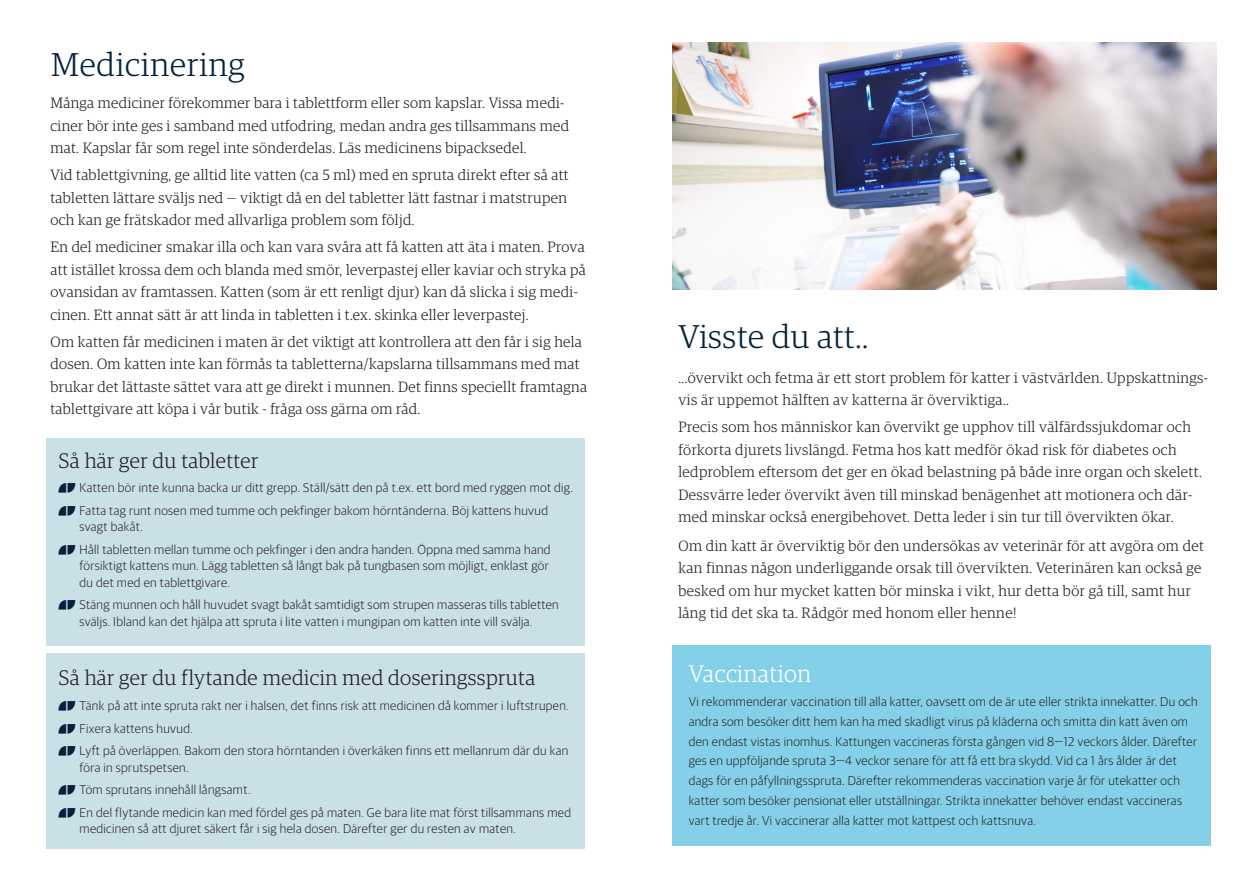
<style>
.page{position:relative;width:1259px;height:893px;background:#fff}
.page>*{position:absolute;margin:0;border:0;box-sizing:border-box;transform-origin:0 0}
.t1{font:300 33px "Guardian Egyp";letter-spacing:.02em;color:#04223b}
.t2{font:300 24px "Guardian Egyp";letter-spacing:.02em;color:#fff}
.t3{font:300 21px "Guardian Egyp";letter-spacing:.02em;color:#231f20}
.t4{font:300 15px/22.5px "Guardian Egyp";letter-spacing:.025em;color:#231f20}
.t5{font:300 12.75px/16.5px "Guardian Sans";letter-spacing:.03em;color:#231f20}
.s1{color:#04223b}
</style>
<div class="page">
<div style="left:47px;top:438px;width:538px;height:207px;background:#cae0e7"></div>
<div style="left:672px;top:645px;width:538px;height:201px;background:#85d0e9"></div>
<img style="left:672px;top:43px;width:544px;height:246px">
<div style="left:47px;top:653px;width:538px;height:195px;background:#cae0e7"></div>
<p class="t1" style="left:51px;top:42px;width:195px">Medicinering</p>
<p class="t4" style="left:50px;top:91px;width:520px">Många mediciner förekommer bara i tablettform eller som kapslar. Vissa medi&shy;ciner bör inte ges i samband med utfodring, medan andra ges tillsammans med mat. Kapslar får som regel inte sönderdelas. Läs medicinens bipacksedel.</p>
<p class="t4" style="left:50px;top:163px;width:520px;text-align:justify">Vid tablettgivning, ge alltid lite vatten (ca 5 ml) med en spruta direkt efter så att tabletten lättare sväljs ned — viktigt då en del tabletter lätt fastnar i matstrupen och kan ge frätskador med allvarliga problem som följd.</p>
<p class="t4" style="left:50px;top:235px;width:537px">En del mediciner smakar illa och kan vara svåra att få katten att äta i maten. Prova att istället krossa dem och blanda med smör, leverpastej eller kaviar och stryka på ovansidan av framtassen. Katten (som är ett renligt djur) kan då slicka i sig medi&shy;cinen. Ett annat sätt är att linda in tabletten i t.ex. skinka eller leverpastej.</p>
<p class="t4" style="left:50px;top:329px;width:538px">Om katten får medicinen i maten är det viktigt att kontrollera att den får i sig hela dosen. Om katten inte kan förmås ta tabletterna/kapslarna tillsammans med mat brukar det lättaste sättet vara att ge direkt i munnen. Det finns speciellt framtagna tablettgivare att köpa i vår butik - fråga oss gärna om råd.</p>
<p class="t1" style="left:678px;top:315px;width:191px">Visste du att..</p>
<p class="t4" style="left:678px;top:365px;width:531px">...övervikt och fetma är ett stort problem för katter i västvärlden. Uppskattnings&shy;vis är uppemot hälften av katterna är överviktiga..</p>
<p class="t4" style="left:678px;top:415px;width:525px">Precis som hos människor kan övervikt ge upphov till välfärdssjukdomar och förkorta djurets livslängd. Fetma hos katt medför ökad risk för diabetes och ledproblem eftersom det ger en ökad belastning på både inre organ och skelett.<br>Dessvärre leder övervikt även till minskad benägenhet att motionera och där&shy;med minskar också energibehovet. Detta leder i sin tur till övervikten ökar.</p>
<p class="t4" style="left:678px;top:533px;width:527px">Om din katt är överviktig bör den undersökas av veterinär för att avgöra om det kan finnas någon underliggande orsak till övervikten. Veterinären kan också ge besked om hur mycket katten bör minska i vikt, hur detta bör gå till, samt hur lång tid det ska ta. Rådgör med honom eller henne!</p>
<p class="t3" style="left:59px;top:447px;width:201px">Så här ger du tabletter</p>
<p class="t5" style="left:59px;top:479px;width:516px"><span class="s1">•</span> Katten bör inte kunna backa ur ditt grepp. Ställ/sätt den på t.ex. ett bord med ryggen mot dig.</p>
<p class="t5" style="left:59px;top:501px;width:491px"><span class="s1">•</span> Fatta tag runt nosen med tumme och pekfinger bakom hörntänderna. Böj kattens huvud</p>
<p class="t5" style="left:80px;top:518px;width:65px">svagt bakåt.</p>
<p class="t5" style="left:80px;top:540px;width:472px;text-indent:-21px"><span class="s1">•</span> Håll tabletten mellan tumme och pekfinger i den andra handen. Öppna med samma hand försiktigt kattens mun. Lägg tabletten så långt bak på tungbasen som möjligt, enklast gör du det med en tablettgivare.</p>
<p class="t5" style="left:59px;top:596px;width:502px;text-align:center"><span class="s1">•</span> Stäng munnen och håll huvudet svagt bakåt samtidigt som strupen masseras tills tabletten sväljs. Ibland kan det hjälpa att spruta i lite vatten i mungipan om katten inte vill svälja.</p>
<p class="t3" style="left:59px;top:664px;width:478px">Så här ger du flytande medicin med doseringsspruta</p>
<p class="t5" style="left:59px;top:697px;width:512px"><span class="s1">•</span> Tänk på att inte spruta rakt ner i halsen, det finns risk att medicinen då kommer i luftstrupen.</p>
<p class="t5" style="left:59px;top:719px;width:136px"><span class="s1">•</span> Fixera kattens huvud.</p>
<p class="t5" style="left:80px;top:742px;width:490px;text-indent:-21px"><span class="s1">•</span> Lyft på överläppen. Bakom den stora hörntanden i överkäken finns ett mellanrum där du kan föra in sprutspetsen.</p>
<p class="t5" style="left:59px;top:781px;width:193px"><span class="s1">•</span> Töm sprutans innehåll långsamt.</p>
<p class="t5" style="left:80px;top:803px;width:493px;text-indent:-21px"><span class="s1">•</span> En del flytande medicin kan med fördel ges på maten. Ge bara lite mat först tillsammans med medicinen så att djuret säkert får i sig hela dosen. Därefter ger du resten av maten.</p>
<p class="t2" style="left:688px;top:658px;width:124px">Vaccination</p>
<p class="t5" style="left:688px;top:691px;width:510px;line-height:19.8px">Vi rekommenderar vaccination till alla katter, oavsett om de är ute eller strikta innekatter. Du och andra som besöker ditt hem kan ha med skadligt virus på kläderna och smitta din katt även om den endast vistas inomhus. Kattungen vaccineras första gången vid 8—12 veckors ålder. Därefter ges en uppföljande spruta 3—4 veckor senare för att få ett bra skydd. Vid ca 1 års ålder är det</p>
<p class="t5" style="left:688px;top:770px;width:495px;line-height:19.8px">dags för en påfyllningsspruta. Därefter rekommenderas vaccination varje år för utekatter och katter som besöker pensionat eller utställningar. Strikta innekatter behöver endast vaccineras</p>
<p class="t5" style="left:688px;top:811px;width:349px">vart tredje år. Vi vaccinerar alla katter mot kattpest och kattsnuva.</p>
</div>
